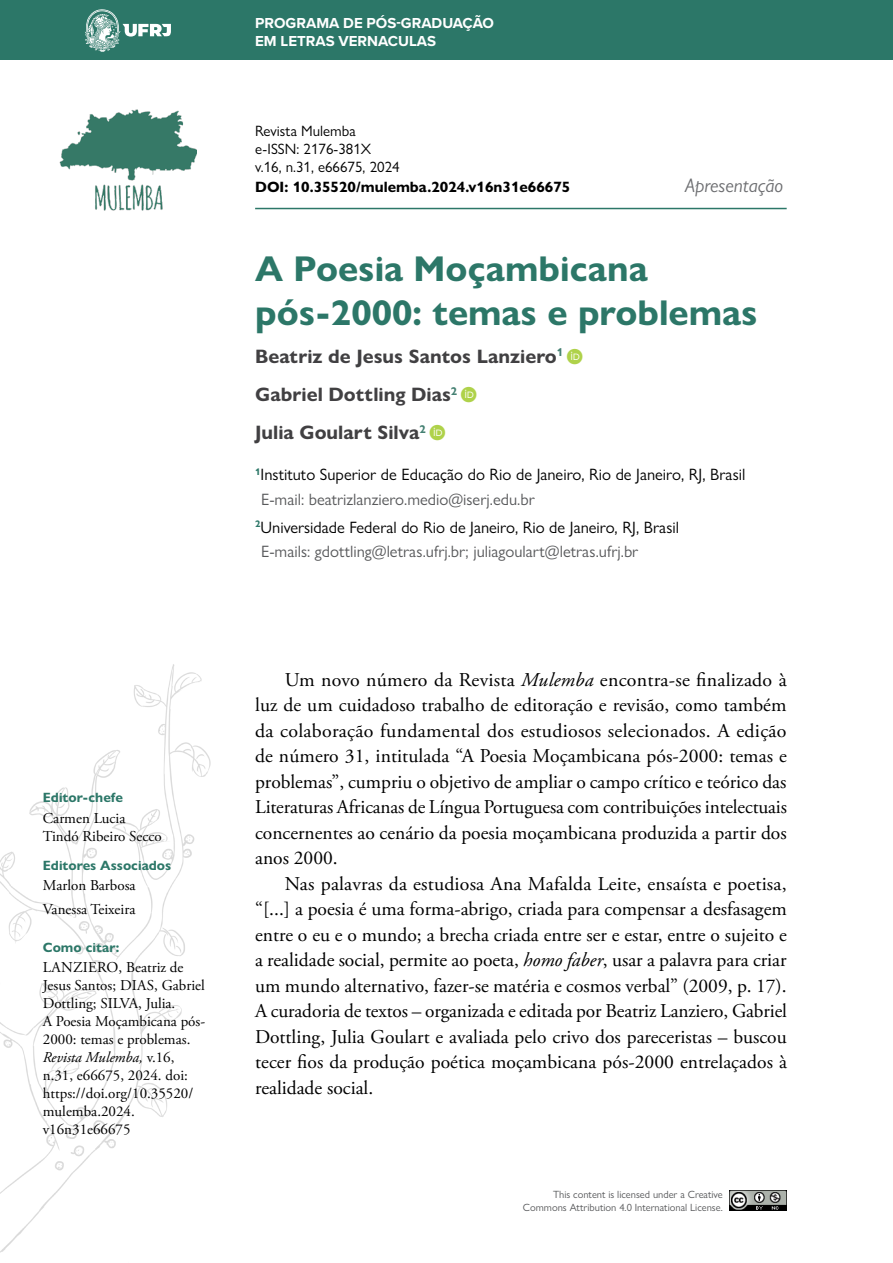
<style>
.page{position:relative;width:893px;height:1263px;background:#fff}
.page>*{position:absolute;margin:0;border:0;box-sizing:border-box;transform-origin:0 0}
.t1{font:700 36px/43.2px "Gill Sans Nova";color:#2c7768}
.t2{font:19.5px/25.5px "Adobe Garamond Pro";color:#000;text-align:justify}
.t3{font:700 19.5px/38.2px "Gill Sans Nova";color:#414042}
.t4{font:italic 19.5px "Gill Sans Nova";color:#6d6e71}
.t5{font:16.5px/24px "Gill Sans Nova";color:#58595b}
.t6{font:16.5px/24px "Gill Sans Nova";color:#000}
.t7{font:15px/18px "Adobe Garamond Pro";color:#000}
.t8{font:15px/18px "Gill Sans Nova";color:#000}
.t9{font:700 15px/18px "Proxima Nova";color:#fff}
.t10{font:700 15px "Gill Sans Nova";color:#000}
.t11{font:700 13.5px "Gill Sans Nova";color:#2c7768}
.t12{font:10.5px/12.6px "Gill Sans Nova";color:#58595b;text-align:right}
.s1{font-style:italic}
.s2{color:#58595b}
.s3{color:#000}
</style>
<div class="page">
<img style="left:0;top:664px;width:211px;height:589px">
<img style="left:59px;top:109px;width:138px;height:102px">
<div style="left:0;top:0;width:893px;height:60px;background:#2c7768"></div>
<svg style="left:85px;top:9px;width:86px;height:43px"></svg>
<img style="left:730px;top:1191px;width:57px;height:20px">
<hr style="left:255px;top:208px;width:532px;height:1px;background:#2c7768">
<p class="t11" style="left:43px;top:789px;width:82px">Editor-chefe</p>
<p class="t7" style="left:43px;top:809px;width:120px">Carmen Lucia<br>Tindó Ribeiro Secco</p>
<p class="t11" style="left:43px;top:856px;width:130px">Editores Associados</p>
<p class="t7" style="left:43px;top:873px;width:94px;line-height:24.3px">Marlon Barbosa<br>Vanessa Teixeira</p>
<p class="t11" style="left:43px;top:938px;width:78px">Como citar:</p>
<p class="t7" style="left:43px;top:958px;width:164px">LANZIERO, Beatriz de<br>Jesus Santos; DIAS, Gabriel<br>Dottling; SILVA, Julia.<br>A Poesia Moçambicana pós-<br>2000: temas e problemas.<br><span class="s1">Revista Mulemba,</span> v.16, n.31, e66675, 2024. doi: https://doi.org/10.35520/ mulemba.2024. v16n31e66675</p>
<p class="t9" style="left:255px;top:13px;width:240px">PROGRAMA DE PÓS-GRADUAÇÃO<br>EM LETRAS VERNACULAS</p>
<p class="t8" style="left:255px;top:121px;width:146px">Revista Mulemba e-ISSN: 2176-381X v.16, n.31, e66675, 2024</p>
<p class="t10" style="left:255px;top:177px;width:317px">DOI: 10.35520/mulemba.2024.v16n31e66675</p>
<p class="t4" style="left:685px;top:173px;width:99px">Apresentação</p>
<h1 class="t1" style="left:255px;top:247px;width:504px">A Poesia Moçambicana pós-2000: temas e problemas</h1>
<p class="t3" style="left:255px;top:337px;width:310px">Beatriz de Jesus Santos Lanziero<sup>1<br></sup>Gabriel Dottling Dias<sup>2<br></sup>Julia Goulart Silva<sup>2</sup></p>
<p class="t6" style="left:261px;top:463px;width:486px;text-indent:-6px"><sup>1</sup>Instituto Superior de Educação do Rio de Janeiro, Rio de Janeiro, RJ, Brasil<br><span class="s2">E-mail: beatrizlanziero.medio@iserj.edu.br</span></p>
<p class="t5" style="left:261px;top:515px;width:419px;text-indent:-6px"><sup>2</sup><span class="s3">Universidade Federal do Rio de Janeiro, Rio de Janeiro, RJ, Brasil<br></span>E-mails: gdottling@letras.ufrj.br; juliagoulart@letras.ufrj.br</p>
<p class="t2" style="left:255px;top:667px;width:533px;text-indent:30px">Um novo número da Revista <span class="s1">Mulemba</span> encontra-se finalizado à luz de um cuidadoso trabalho de editoração e revisão, como também da colaboração fundamental dos estudiosos selecionados. A edição de número 31, intitulada “A Poesia Moçambicana pós-2000: temas e problemas”, cumpriu o objetivo de ampliar o campo crítico e teórico das Literaturas Africanas de Língua Portuguesa com contribuições intelectuais concernentes ao cenário da poesia moçambicana produzida a partir dos anos 2000.</p>
<p class="t2" style="left:255px;top:871px;width:533px;text-indent:30px">Nas palavras da estudiosa Ana Mafalda Leite, ensaísta e poetisa, “[...] a poesia é uma forma-abrigo, criada para compensar a desfasagem entre o eu e o mundo; a brecha criada entre ser e estar, entre o sujeito e a realidade social, permite ao poeta, <span class="s1">homo faber</span>, usar a palavra para criar um mundo alternativo, fazer-se matéria e cosmos verbal” (2009, p. 17).<br>A curadoria de textos – organizada e editada por Beatriz Lanziero, Gabriel Dottling, Julia Goulart e avaliada pelo crivo dos pareceristas – buscou tecer fios da produção poética moçambicana pós-2000 entrelaçados à realidade social.</p>
<p class="t12" style="left:523px;top:1188px;width:201px">This content is licensed under a Creative<br>Commons Attribution 4.0 International License.</p>
</div>
